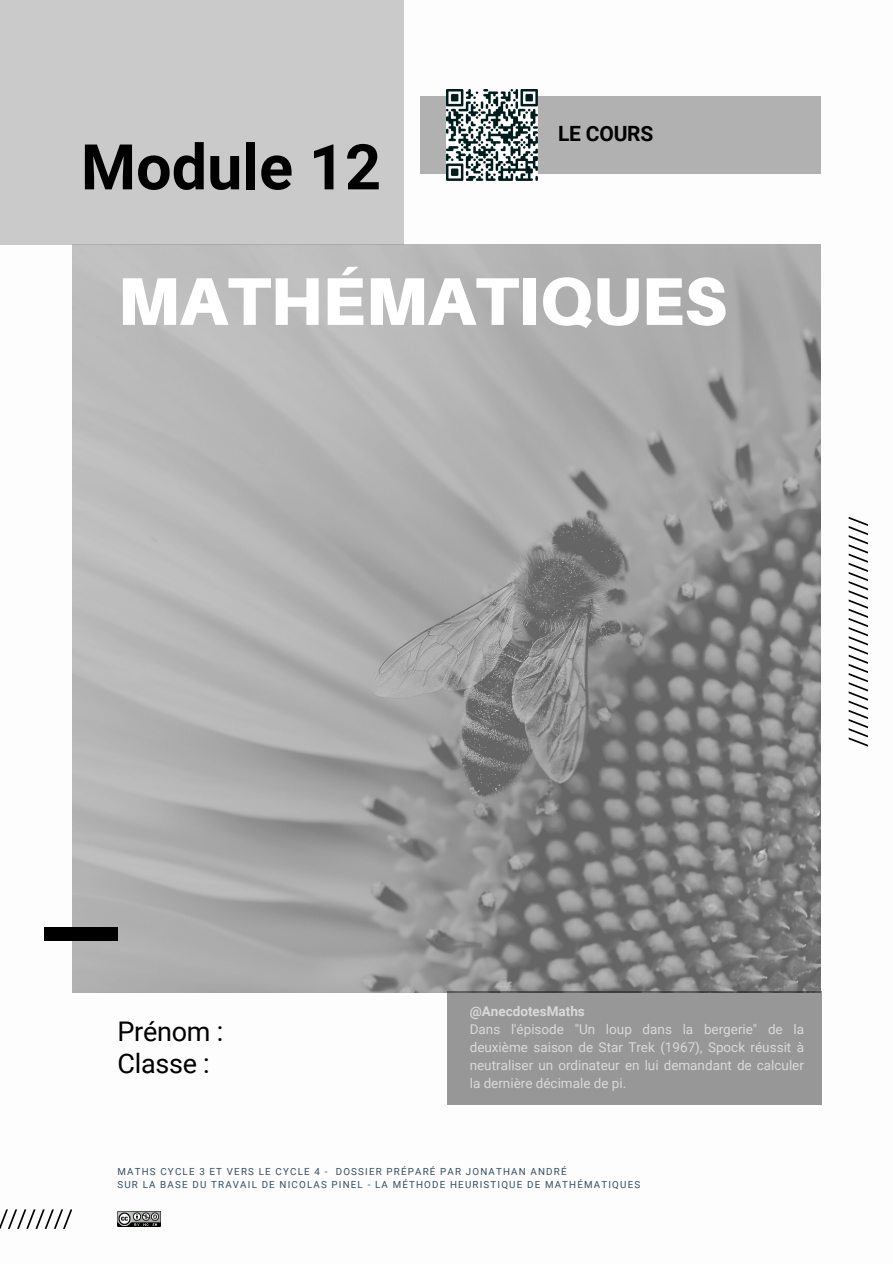
<style>
.page{position:relative;width:893px;height:1264px;background:#fff}
.page>*{position:absolute;margin:0;border:0;box-sizing:border-box;transform-origin:0 0}
.t1{font:900 67.5px "Aileron";color:#fff}
.t2{font:700 63px "Roboto";color:#000}
.t3{font:27px "Roboto";letter-spacing:-.01em;color:#000}
.t4{font:700 21px "Roboto";letter-spacing:-.01em;color:#000}
.t5{font:13.5px/18px "Roboto";color:#d9d9d9}
.t6{font:9.75px "Roboto";letter-spacing:.12em;color:#364d62}
.s1{font-weight:700}
</style>
<div class="page">
<div style="left:0;top:0;width:403px;height:244px;background:#cacaca"></div>
<img style="left:72px;top:244px;width:748px;height:748px">
<div style="left:44px;top:927px;width:73px;height:13px;background:#000"></div>
<svg style="left:0;top:1209px;width:72px;height:19px"></svg>
<svg style="left:848px;top:517px;width:20px;height:229px"></svg>
<img style="left:117px;top:1211px;width:43px;height:15px">
<div style="left:446px;top:991px;width:375px;height:114px;background:#979797"></div>
<div style="left:420px;top:96px;width:400px;height:78px;background:#b1b1b1"></div>
<img style="left:447px;top:89px;width:91px;height:91px">
<p class="t2" style="left:81px;top:131px;width:302px">Module 12</p>
<p class="t4" style="left:558px;top:122px;width:97px">LE COURS</p>
<h4 class="t1" style="left:117px;top:259px;width:610px">MATHÉMATIQUES</h4>
<h2 class="t3" style="left:117px;top:1016px;width:107px">Prénom :</h2>
<h1 class="t3" style="left:117px;top:1048px;width:94px">Classe :</h1>
<h3 class="t5" style="left:469px;top:1002px;width:336px"><span class="s1">@AnecdotesMaths<br></span>Dans l'épisode "Un loup dans la bergerie" de la deuxième saison de Star Trek (1967), Spock réussit à neutraliser un ordinateur en lui demandant de calculer la dernière décimale de pi.</h3>
<h5 class="t6" style="left:117px;top:1165px;width:450px">MATHS CYCLE 3 ET VERS LE CYCLE 4 - DOSSIER PRÉPARÉ PAR JONATHAN ANDRÉ</h5>
<h3 class="t6" style="left:117px;top:1178px;width:524px">SUR LA BASE DU TRAVAIL DE NICOLAS PINEL - LA MÉTHODE HEURISTIQUE DE MATHÉMATIQUES</h3>
</div>
